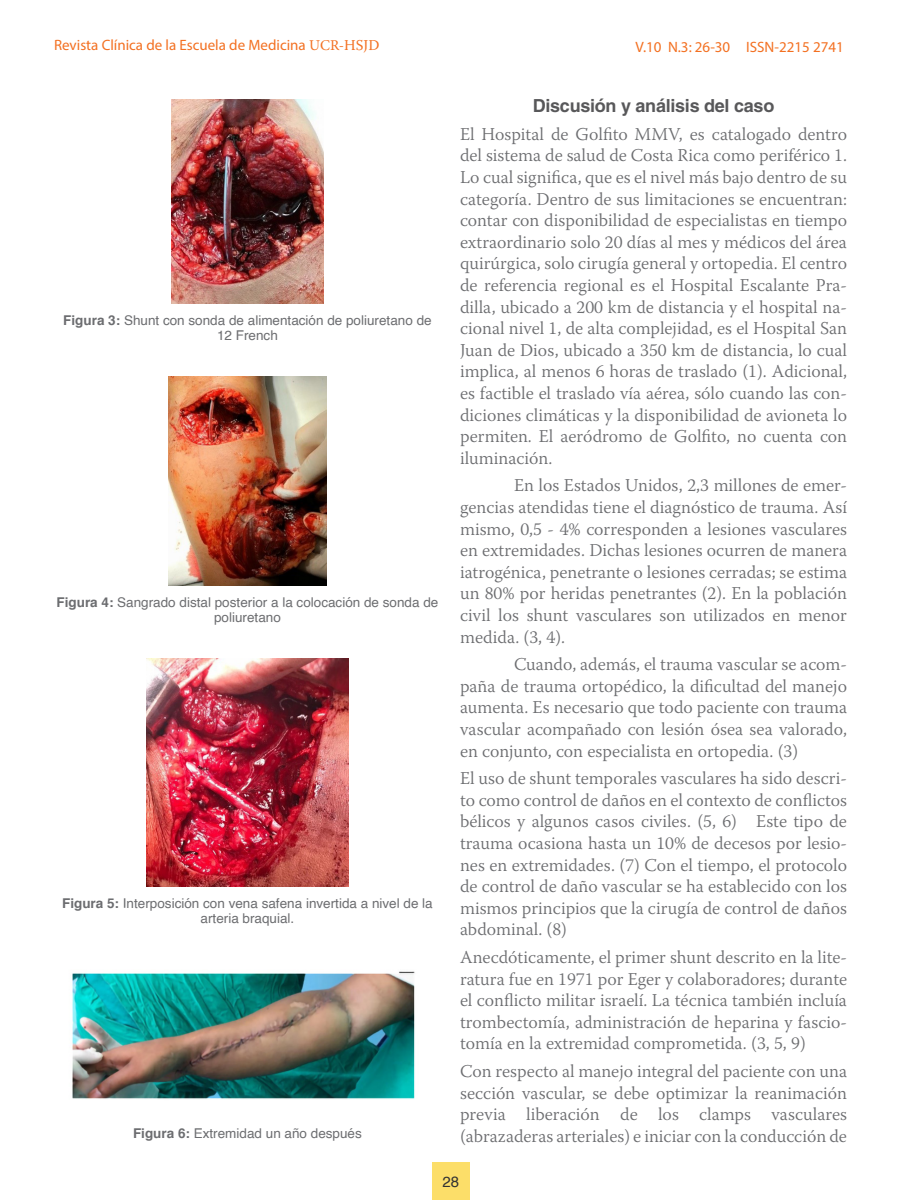
<style>
.page{position:relative;width:900px;height:1200px;background:#fff}
.page>*{position:absolute;margin:0;border:0;box-sizing:border-box;transform-origin:0 0}
.t1{font:300 18px/21.6px "Warnock Pro";color:#6c6d70;text-align:justify}
.t2{font:700 18px "Helvetica LT Std";letter-spacing:-.015em;color:#58585a}
.t3{font:15px "Myriad Pro";color:#f37021}
.t4{font:15px "Helvetica";color:#333}
.t5{font:13.5px/15px "Helvetica";color:#6c6d70;text-align:center}
.s1{font-family:"Minion Pro"}
.s2{font-family:"Warnock Pro"}
.s3{font-weight:700}
</style>
<div class="page">
<div style="left:432px;top:1163px;width:38px;height:37px;background:#fcde69"></div>
<img style="left:171px;top:100px;width:153px;height:204px">
<img style="left:169px;top:377px;width:157px;height:209px">
<img style="left:147px;top:659px;width:201px;height:228px">
<img style="left:72px;top:971px;width:343px;height:128px">
<p class="t3" style="left:54px;top:36px;width:327px">Revista Clínica de la Escuela de Medicina <span class="s1">UCR-</span><span class="s2">HSJD</span></p>
<p class="t3" style="left:636px;top:38px;width:210px">V.10 N.3: 26-30 ISSN-2215 2741</p>
<p class="t5" style="left:63px;top:313px;width:370px"><span class="s3">Figura 3:</span> Shunt con sonda de alimentación de poliuretano de<br>12 French</p>
<p class="t5" style="left:57px;top:595px;width:383px"><span class="s3">Figura 4:</span> Sangrado distal posterior a la colocación de sonda de poliuretano</p>
<p class="t5" style="left:62px;top:896px;width:372px"><span class="s3">Figura 5:</span> Interposición con vena safena invertida a nivel de la arteria braquial.</p>
<p class="t5" style="left:133px;top:1126px;width:230px"><span class="s3">Figura 6:</span> Extremidad un año después</p>
<p class="t2" style="left:533px;top:95px;width:243px">Discusión y análisis del caso</p>
<p class="t1" style="left:460px;top:123px;width:389px">El Hospital de Golfito MMV, es catalogado dentro del sistema de salud de Costa Rica como periférico 1.<br>Lo cual significa, que es el nivel más bajo dentro de su categoría. Dentro de sus limitaciones se encuentran: contar con disponibilidad de especialistas en tiempo extraordinario solo 20 días al mes y médicos del área quirúrgica, solo cirugía general y ortopedia. El centro de referencia regional es el Hospital Escalante Pra&shy;dilla, ubicado a 200 km de distancia y el hospital na&shy;cional nivel 1, de alta complejidad, es el Hospital San Juan de Dios, ubicado a 350 km de distancia, lo cual implica, al menos 6 horas de traslado (1). Adicional, es factible el traslado vía aérea, sólo cuando las con&shy;diciones climáticas y la disponibilidad de avioneta lo permiten. El aeródromo de Golfito, no cuenta con iluminación.</p>
<p class="t1" style="left:460px;top:474px;width:389px;text-indent:54px">En los Estados Unidos, 2,3 millones de emer&shy;gencias atendidas tiene el diagnóstico de trauma. Así mismo, 0,5 - 4% corresponden a lesiones vasculares en extremidades. Dichas lesiones ocurren de manera iatrogénica, penetrante o lesiones cerradas; se estima un 80% por heridas penetrantes (2). En la población civil los shunt vasculares son utilizados en menor medida. (3, 4).</p>
<p class="t1" style="left:460px;top:653px;width:389px;text-indent:54px">Cuando, además, el trauma vascular se acom&shy;paña de trauma ortopédico, la dificultad del manejo aumenta. Es necesario que todo paciente con trauma vascular acompañado con lesión ósea sea valorado, en conjunto, con especialista en ortopedia. (3)</p>
<p class="t1" style="left:460px;top:767px;width:389px">El uso de shunt temporales vasculares ha sido descri&shy;to como control de daños en el contexto de conflictos bélicos y algunos casos civiles. (5, 6) Este tipo de trauma ocasiona hasta un 10% de decesos por lesio&shy;nes en extremidades. (7) Con el tiempo, el protocolo de control de daño vascular se ha establecido con los mismos principios que la cirugía de control de daños abdominal. (8)</p>
<p class="t1" style="left:460px;top:946px;width:389px">Anecdóticamente, el primer shunt descrito en la lite&shy;ratura fue en 1971 por Eger y colaboradores; durante el conflicto militar israelí. La técnica también incluía trombectomía, administración de heparina y fascio&shy;tomía en la extremidad comprometida. (3, 5, 9)</p>
<p class="t1" style="left:460px;top:1060px;width:389px">Con respecto al manejo integral del paciente con una sección vascular, se debe optimizar la reanimación previa liberación de los clamps vasculares (abrazaderas arteriales) e iniciar con la conducción de</p>
<p class="t4" style="left:442px;top:1170px;width:18px">28</p>
</div>
